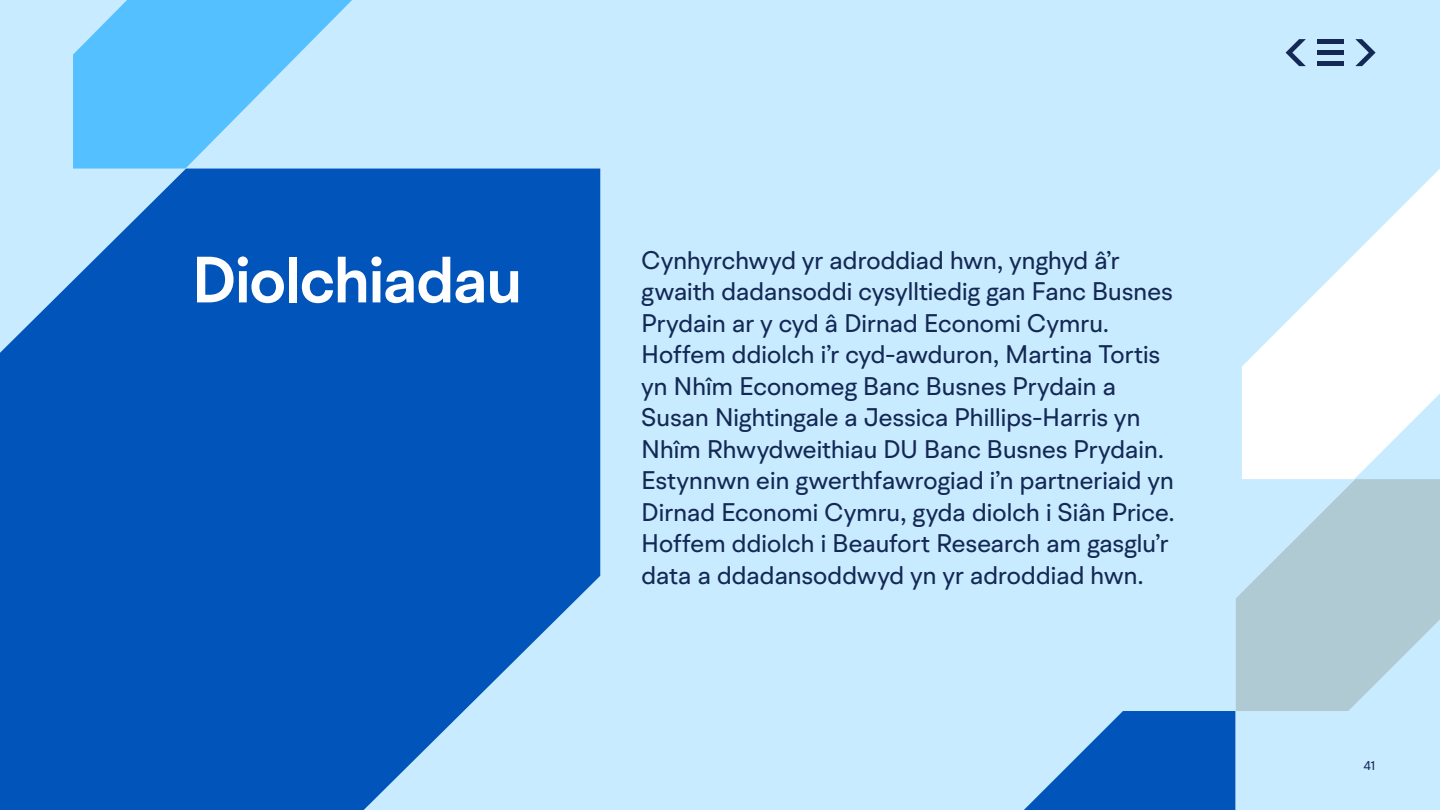
<style>
.page{position:relative;width:1440px;height:810px;background:#c8ebff}
.page>*{position:absolute;margin:0;border:0;box-sizing:border-box;transform-origin:0 0}
.t1{font:600 65.25px "BR Hendrix";letter-spacing:-.035em;color:#fff}
.t2{font:25.5px/31.5px "BR Hendrix";letter-spacing:-.02em;color:#142855}
.t3{font:12.75px "BR Hendrix";color:#142855}
</style>
<div class="page">
<svg style="left:1286px;top:39px;width:20px;height:27px"></svg>
<svg style="left:1355px;top:39px;width:21px;height:27px"></svg>
<svg style="left:1236px;top:479px;width:204px;height:232px;fill:#afcad2"></svg>
<svg style="left:1024px;top:711px;width:211px;height:99px"></svg>
<svg style="left:1242px;top:169px;width:198px;height:310px;fill:#fff"></svg>
<svg style="left:73px;top:0;width:279px;height:169px;fill:#55c0ff"></svg>
<svg style="left:0;top:169px;width:600px;height:641px;background:#1665c1"></svg>
<div style="left:1317px;top:39px;width:27px;height:5px;background:#142855"></div>
<div style="left:1317px;top:50px;width:27px;height:5px;background:#142855"></div>
<div style="left:1317px;top:61px;width:27px;height:5px;background:#142855"></div>
<h1 class="t1" style="left:192px;top:239px;width:333px">Diolchiadau</h1>
<p class="t2" style="left:641px;top:244px;width:535px">Cynhyrchwyd yr adroddiad hwn, ynghyd â’r gwaith dadansoddi cysylltiedig gan Fanc Busnes Prydain ar y cyd â Dirnad Economi Cymru.<br>Hoffem ddiolch i’r cyd-awduron, Martina Tortis yn Nhîm Economeg Banc Busnes Prydain a Susan Nightingale a Jessica Phillips-Harris yn Nhîm Rhwydweithiau DU Banc Busnes Prydain.<br>Estynnwn ein gwerthfawrogiad i’n partneriaid yn Dirnad Economi Cymru, gyda diolch i Siân Price.<br>Hoffem ddiolch i Beaufort Research am gasglu’r data a ddadansoddwyd yn yr adroddiad hwn.</p>
<p class="t3" style="left:1364px;top:758px;width:13px">41</p>
</div>
